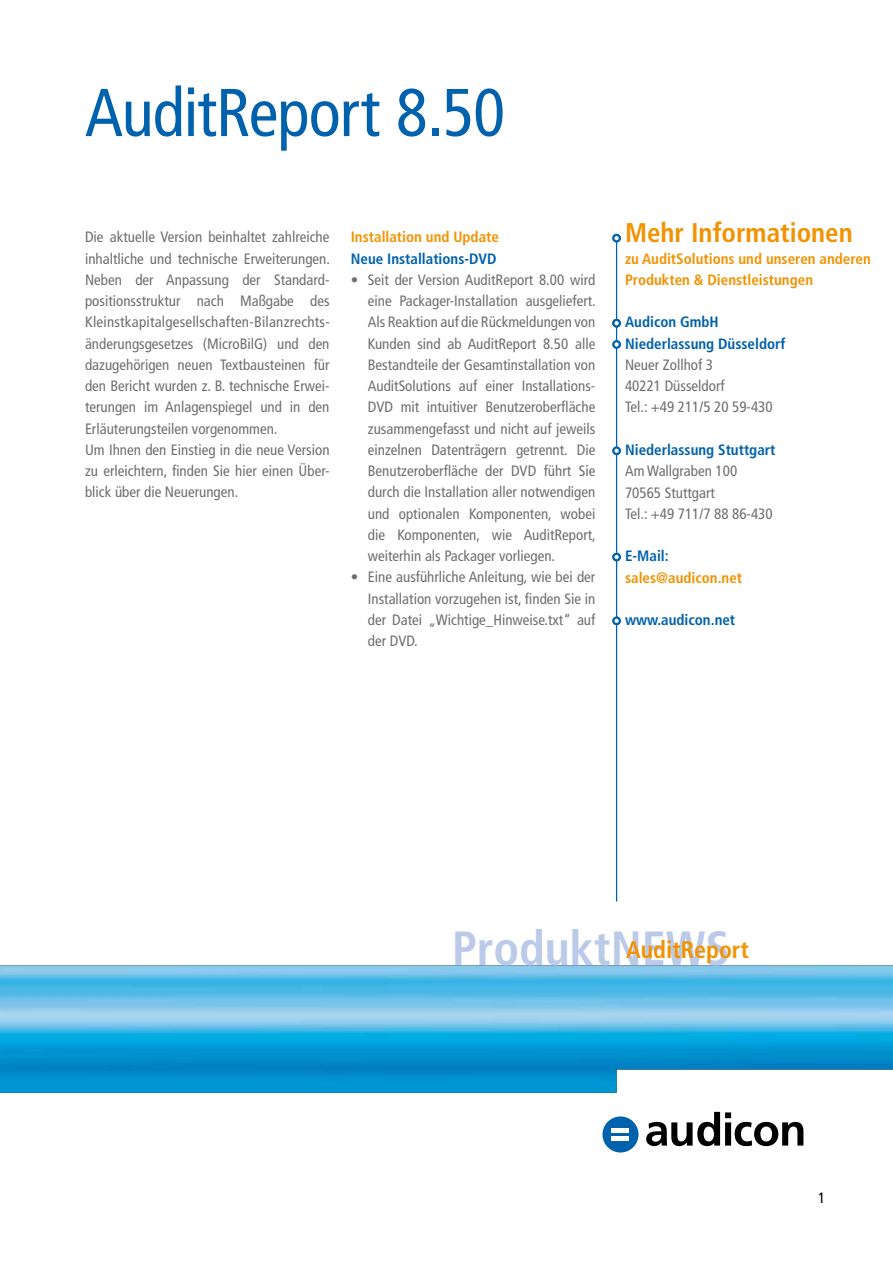
<style>
.page{position:relative;width:893px;height:1263px;background:#fff}
.page>*{position:absolute;margin:0;border:0;box-sizing:border-box;transform-origin:0 0}
.t1{font:condensed 67.5px "Frutiger LT Std";letter-spacing:-.015em;color:#0061ad}
.t2{font:700 condensed 48px "Frutiger LT Std";color:#bccae9}
.t3{font:700 condensed 27px "Frutiger LT Std";color:#f39200}
.t4{font:700 condensed 24px "Frutiger LT Std";color:#f39200}
.t5{font:condensed 15px/21.3px "Frutiger LT Std";color:#706f6f}
.t6{font:700 condensed 15px/21.3px "Frutiger LT Std";color:#0061ad}
.t7{font:700 condensed 15px/21.3px "Frutiger LT Std";color:#f39200}
.t8{font:condensed 15px "Frutiger LT Std";color:#000}
</style>
<div class="page">
<hr style="left:616px;top:234px;width:1px;height:667px;background:#0061ad">
<img style="left:0;top:965px;width:893px;height:128px">
<svg style="left:646px;top:1112px;width:157px;height:34px"></svg>
<div style="left:602px;top:1116px;width:36px;height:36px;background:#0061ad;border-radius:50%"></div>
<div style="left:612px;top:1128px;width:17px;height:5px;background:#fff"></div>
<div style="left:612px;top:1136px;width:17px;height:5px;background:#fff"></div>
<svg style="left:612px;top:234px;width:9px;height:8px"></svg>
<svg style="left:614px;top:236px;width:5px;height:4px"></svg>
<div style="left:612px;top:319px;width:9px;height:8px;background:#0061ad;border-radius:50%"></div>
<svg style="left:614px;top:321px;width:5px;height:4px"></svg>
<svg style="left:612px;top:446px;width:9px;height:9px"></svg>
<svg style="left:614px;top:449px;width:5px;height:4px"></svg>
<div style="left:612px;top:553px;width:9px;height:8px;background:#0061ad;border-radius:50%"></div>
<svg style="left:614px;top:555px;width:5px;height:4px"></svg>
<svg style="left:612px;top:617px;width:9px;height:8px"></svg>
<svg style="left:614px;top:619px;width:5px;height:4px"></svg>
<svg style="left:612px;top:340px;width:9px;height:9px"></svg>
<svg style="left:614px;top:342px;width:5px;height:5px"></svg>
<h1 class="t1" style="left:85px;top:73px;width:421px">AuditReport 8.50</h1>
<p class="t5" style="left:85px;top:227px;width:247px">Die aktuelle Version beinhaltet zahlreiche inhaltliche und technische Erweiterungen.<br>Neben der Anpassung der Standard&shy;positionsstruktur nach Maßgabe des Kleinstkapitalgesellschaften-Bilanzrechts&shy;änderungsgesetzes (MicroBilG) und den dazugehörigen neuen Textbausteinen für den Bericht wurden z. B. technische Erwei&shy;terungen im Anlagenspiegel und in den Erläuterungsteilen vorgenommen.<br>Um Ihnen den Einstieg in die neue Version zu erleichtern, finden Sie hier einen Über&shy;blick über die Neuerungen.</p>
<p class="t7" style="left:351px;top:226px;width:150px">Installation und Update</p>
<p class="t6" style="left:351px;top:248px;width:147px">Neue Installations-DVD</p>
<p class="t5" style="left:368px;top:269px;width:230px;text-align:justify;text-indent:-17px">• Seit der Version AuditReport 8.00 wird eine Packager-Installation ausgeliefert.<br>Als Reaktion auf die Rückmeldungen von Kunden sind ab AuditReport 8.50 alle Bestandteile der Gesamtinstallation von AuditSolutions auf einer Installations-DVD mit intuitiver Benutzeroberfläche zusammengefasst und nicht auf jeweils einzelnen Datenträgern getrennt. Die Benutzeroberfläche der DVD führt Sie durch die Installation aller notwendigen und optionalen Komponenten, wobei die Komponenten, wie AuditReport, weiterhin als Packager vorliegen.</p>
<p class="t5" style="left:368px;top:567px;width:229px;text-align:justify;text-indent:-17px">• Eine ausführliche Anleitung, wie bei der Installation vorzugehen ist, finden Sie in der Datei „Wichtige_Hinweise.txt“ auf der DVD.</p>
<h3 class="t3" style="left:625px;top:217px;width:229px">Mehr Informationen</h3>
<p class="t7" style="left:625px;top:248px;width:247px">zu AuditSolutions und unseren anderen<br>Produkten &amp; Dienstleistungen</p>
<p class="t6" style="left:625px;top:312px;width:162px">Audicon GmbH<br>Niederlassung Düsseldorf</p>
<p class="t5" style="left:625px;top:354px;width:149px">Neuer Zollhof 3<br>40221 Düsseldorf<br>Tel.: +49 211/5 20 59-430</p>
<p class="t6" style="left:625px;top:439px;width:152px">Niederlassung Stuttgart</p>
<p class="t5" style="left:625px;top:460px;width:149px">Am Wallgraben 100<br>70565 Stuttgart<br>Tel.: +49 711/7 88 86-430</p>
<p class="t6" style="left:625px;top:545px;width:45px">E-Mail:</p>
<p class="t7" style="left:625px;top:567px;width:119px">sales@audicon.net</p>
<p class="t6" style="left:625px;top:609px;width:112px">www.audicon.net</p>
<h2 class="t2" style="left:452px;top:920px;width:279px">ProduktNEWS</h2>
<h3 class="t4" style="left:626px;top:935px;width:124px">AuditReport</h3>
<p class="t8" style="left:818px;top:1189px;width:9px">1</p>
</div>
